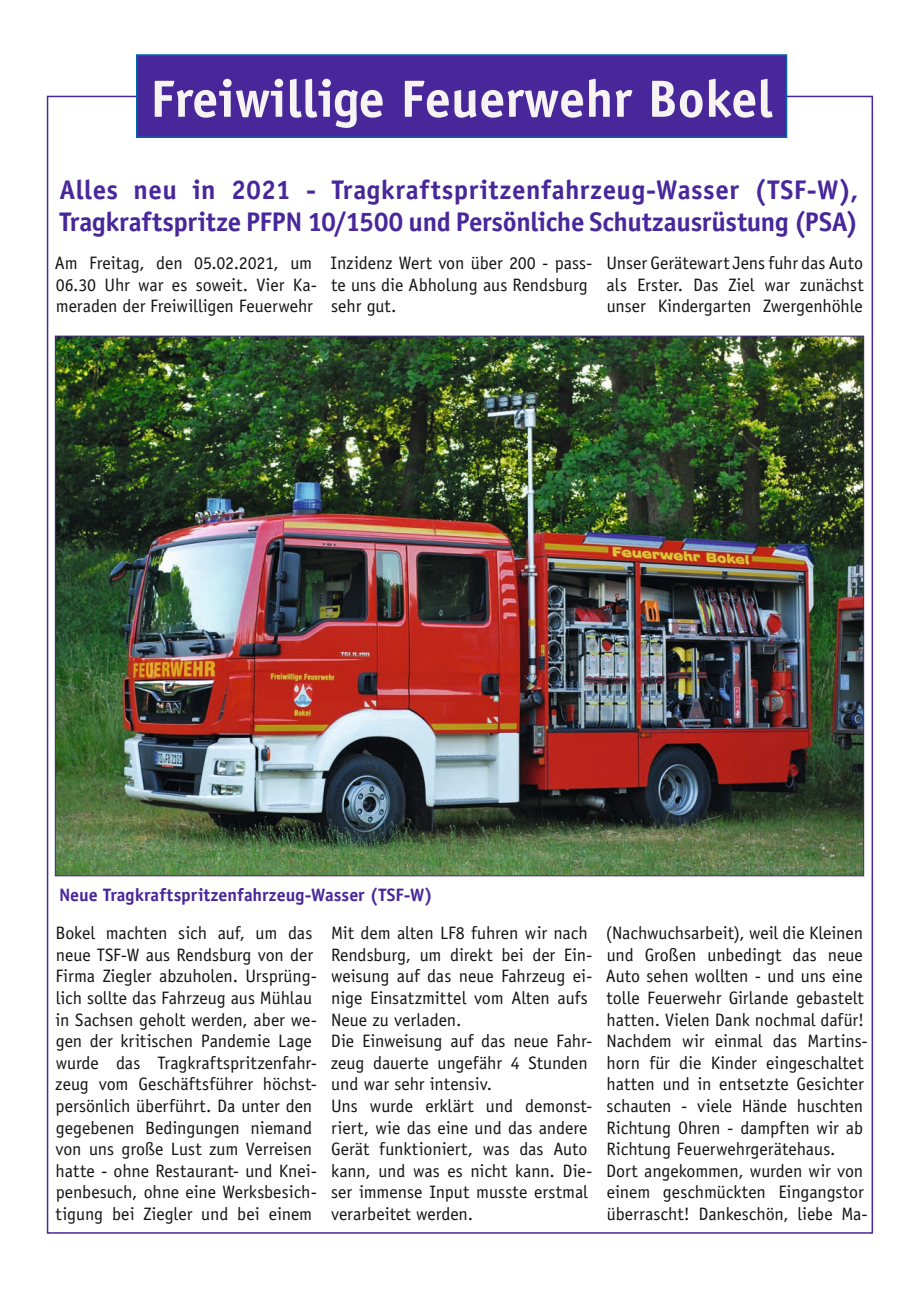
<style>
.page{position:relative;width:919px;height:1289px;background:#fff}
.page>*{position:absolute;margin:0;border:0;box-sizing:border-box;transform-origin:0 0}
.t1{font:700 52.5px "Officina Sans LT";color:#f6f3f2}
.t2{font:700 27px/32.4px "Officina Sans LT";color:#47279a}
.t3{font:18px/21.6px "Officina Sans LT";letter-spacing:-.005em;color:#131413}
.t4{font:700 18px "Officina Sans LT";color:#47279a}
</style>
<div class="page">
<img style="left:46px;top:95px;width:827px;height:1139px">
<div style="left:137px;top:55px;width:649px;height:82px;background:#47279a"></div>
<div style="left:136px;top:54px;width:651px;height:84px;border:2px solid #0066a7"></div>
<h1 class="t1" style="left:150px;top:66px;width:624px">Freiwillige Feuerwehr Bokel</h1>
<h2 class="t2" style="left:60px;top:173px;width:800px">Alles neu in 2021 - Tragkraftspritzenfahrzeug-Wasser (TSF-W),<br>Tragkraftspritze PFPN 10/1500 und Persönliche Schutzausrüstung (PSA)</h2>
<p class="t3" style="left:55px;top:252px;width:263px">Am Freitag, den 05.02.2021, um<br>06.30 Uhr war es soweit. Vier Ka&shy;meraden der Freiwilligen Feuerwehr</p>
<p class="t3" style="left:330px;top:252px;width:263px">Inzidenz Wert von über 200 - pass&shy;te uns die Abholung aus Rendsburg sehr gut.</p>
<p class="t3" style="left:606px;top:252px;width:259px;text-align:justify">Unser Gerätewart Jens fuhr das Auto als Erster. Das Ziel war zunächst unser Kindergarten Zwergenhöhle</p>
<p class="t4" style="left:59px;top:883px;width:375px">Neue Tragkraftspritzenfahrzeug-Wasser (TSF-W)</p>
<p class="t3" style="left:55px;top:922px;width:263px">Bokel machten sich auf, um das neue TSF-W aus Rendsburg von der Firma Ziegler abzuholen. Ursprüng&shy;lich sollte das Fahrzeug aus Mühlau in Sachsen geholt werden, aber we&shy;gen der kritischen Pandemie Lage wurde das Tragkraftspritzenfahr&shy;zeug vom Geschäftsführer höchst&shy;persönlich überführt. Da unter den gegebenen Bedingungen niemand von uns große Lust zum Verreisen hatte - ohne Restaurant- und Knei&shy;penbesuch, ohne eine Werksbesich&shy;tigung bei Ziegler und bei einem</p>
<p class="t3" style="left:331px;top:922px;width:263px">Mit dem alten LF8 fuhren wir nach<br>Rendsburg, um direkt bei der Ein&shy;weisung auf das neue Fahrzeug ei&shy;nige Einsatzmittel vom Alten aufs<br>Neue zu verladen.<br>Die Einweisung auf das neue Fahr&shy;zeug dauerte ungefähr 4 Stunden und war sehr intensiv.<br>Uns wurde erklärt und demonst&shy;riert, wie das eine und das andere<br>Gerät funktioniert, was das Auto kann, und was es nicht kann. Die&shy;ser immense Input musste erstmal verarbeitet werden.</p>
<p class="t3" style="left:605px;top:922px;width:264px">(Nachwuchsarbeit), weil die Kleinen und Großen unbedingt das neue Auto sehen wollten - und uns eine tolle Feuerwehr Girlande gebastelt hatten. Vielen Dank nochmal dafür!<br>Nachdem wir einmal das Martins&shy;horn für die Kinder eingeschaltet hatten und in entsetzte Gesichter schauten - viele Hände huschten Richtung Ohren - dampften wir ab Richtung Feuerwehrgerätehaus.<br>Dort angekommen, wurden wir von einem geschmückten Eingangstor überrascht! Dankeschön, liebe Ma-</p>
</div>
